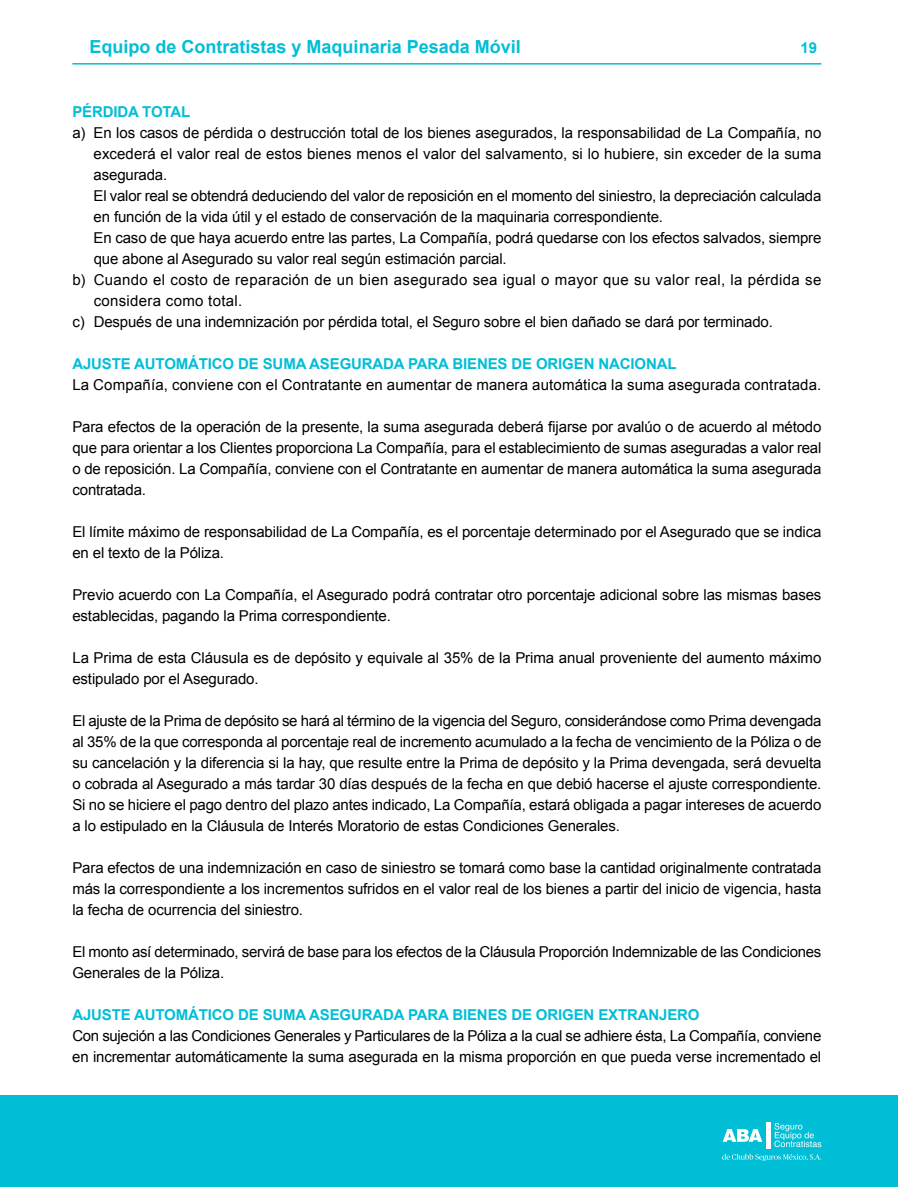
<style>
.page{position:relative;width:898px;height:1187px;background:#fff}
.page>*{position:absolute;margin:0;border:0;box-sizing:border-box;transform-origin:0 0}
.t1{font:700 18px "Arial";color:#00bed6}
.t2{font:15px/21px "Arial";letter-spacing:-.01em;color:#000}
.t3{font:700 15px "Arial";letter-spacing:-.01em;color:#00bed6}
.t4{font:15px "Arial";letter-spacing:.01em;color:#000}
.t5{font:15px "Arial";letter-spacing:.025em;color:#000}
.t6{font:15px "Arial";letter-spacing:.02em;color:#000}
</style>
<div class="page">
<hr style="left:72px;top:63px;width:749px;height:2px;background:#00bed6">
<div style="left:0;top:1095px;width:897px;height:91px;background:#00bed6"></div>
<svg style="left:774px;top:1123px;width:47px;height:24px"></svg>
<svg style="left:723px;top:1129px;width:39px;height:12px"></svg>
<div style="left:765px;top:1121px;width:5px;height:27px;background:#fff"></div>
<svg style="left:722px;top:1153px;width:99px;height:7px"></svg>
<p class="t1" style="left:89px;top:34px;width:433px">Equipo de Contratistas y Maquinaria Pesada Móvil</p>
<p class="t3" style="left:800px;top:38px;width:18px">19</p>
<p class="t3" style="left:72px;top:101px;width:119px">PÉRDIDA TOTAL</p>
<p class="t2" style="left:72px;top:122px;width:750px">a) En los casos de pérdida o destrucción total de los bienes asegurados, la responsabilidad de La Compañía, no</p>
<p class="t2" style="left:94px;top:143px;width:729px">excederá el valor real de estos bienes menos el valor del salvamento, si lo hubiere, sin exceder de la suma</p>
<p class="t2" style="left:94px;top:164px;width:75px">asegurada.</p>
<p class="t2" style="left:94px;top:185px;width:729px">El valor real se obtendrá deduciendo del valor de reposición en el momento del siniestro, la depreciación calculada</p>
<p class="t2" style="left:94px;top:206px;width:570px">en función de la vida útil y el estado de conservación de la maquinaria correspondiente.</p>
<p class="t2" style="left:94px;top:227px;width:729px">En caso de que haya acuerdo entre las partes, La Compañía, podrá quedarse con los efectos salvados, siempre</p>
<p class="t2" style="left:94px;top:248px;width:414px">que abone al Asegurado su valor real según estimación parcial.</p>
<p class="t5" style="left:72px;top:270px;width:750px">b) Cuando el costo de reparación de un bien asegurado sea igual o mayor que su valor real, la pérdida se</p>
<p class="t6" style="left:94px;top:291px;width:150px">considera como total.</p>
<p class="t2" style="left:72px;top:311px;width:701px">c) Después de una indemnización por pérdida total, el Seguro sobre el bien dañado se dará por terminado.</p>
<p class="t3" style="left:72px;top:353px;width:605px">AJUSTE AUTOMÁTICO DE SUMA ASEGURADA PARA BIENES DE ORIGEN NACIONAL</p>
<p class="t4" style="left:72px;top:375px;width:750px">La Compañía, conviene con el Contratante en aumentar de manera automática la suma asegurada contratada.</p>
<p class="t2" style="left:72px;top:416px;width:750px;text-align:justify">Para efectos de la operación de la presente, la suma asegurada deberá fijarse por avalúo o de acuerdo al método que para orientar a los Clientes proporciona La Compañía, para el establecimiento de sumas aseguradas a valor real o de reposición. La Compañía, conviene con el Contratante en aumentar de manera automática la suma asegurada contratada.</p>
<p class="t2" style="left:72px;top:521px;width:750px">El límite máximo de responsabilidad de La Compañía, es el porcentaje determinado por el Asegurado que se indica en el texto de la Póliza.</p>
<p class="t2" style="left:72px;top:584px;width:750px">Previo acuerdo con La Compañía, el Asegurado podrá contratar otro porcentaje adicional sobre las mismas bases establecidas, pagando la Prima correspondiente.</p>
<p class="t2" style="left:72px;top:647px;width:750px">La Prima de esta Cláusula es de depósito y equivale al 35% de la Prima anual proveniente del aumento máximo estipulado por el Asegurado.</p>
<p class="t2" style="left:72px;top:710px;width:750px;text-align:justify">El ajuste de la Prima de depósito se hará al término de la vigencia del Seguro, considerándose como Prima devengada al 35% de la que corresponda al porcentaje real de incremento acumulado a la fecha de vencimiento de la Póliza o de su cancelación y la diferencia si la hay, que resulte entre la Prima de depósito y la Prima devengada, será devuelta o cobrada al Asegurado a más tardar 30 días después de la fecha en que debió hacerse el ajuste correspondiente.<br>Si no se hiciere el pago dentro del plazo antes indicado, La Compañía, estará obligada a pagar intereses de acuerdo a lo estipulado en la Cláusula de Interés Moratorio de estas Condiciones Generales.</p>
<p class="t2" style="left:72px;top:857px;width:750px;text-align:justify">Para efectos de una indemnización en caso de siniestro se tomará como base la cantidad originalmente contratada más la correspondiente a los incrementos sufridos en el valor real de los bienes a partir del inicio de vigencia, hasta la fecha de ocurrencia del siniestro.</p>
<p class="t2" style="left:72px;top:941px;width:750px">El monto así determinado, servirá de base para los efectos de la Cláusula Proporción Indemnizable de las Condiciones<br>Generales de la Póliza.</p>
<p class="t3" style="left:72px;top:1004px;width:628px">AJUSTE AUTOMÁTICO DE SUMA ASEGURADA PARA BIENES DE ORIGEN EXTRANJERO</p>
<p class="t2" style="left:72px;top:1025px;width:750px">Con sujeción a las Condiciones Generales y Particulares de la Póliza a la cual se adhiere ésta, La Compañía, conviene en incrementar automáticamente la suma asegurada en la misma proporción en que pueda verse incrementado el</p>
</div>
